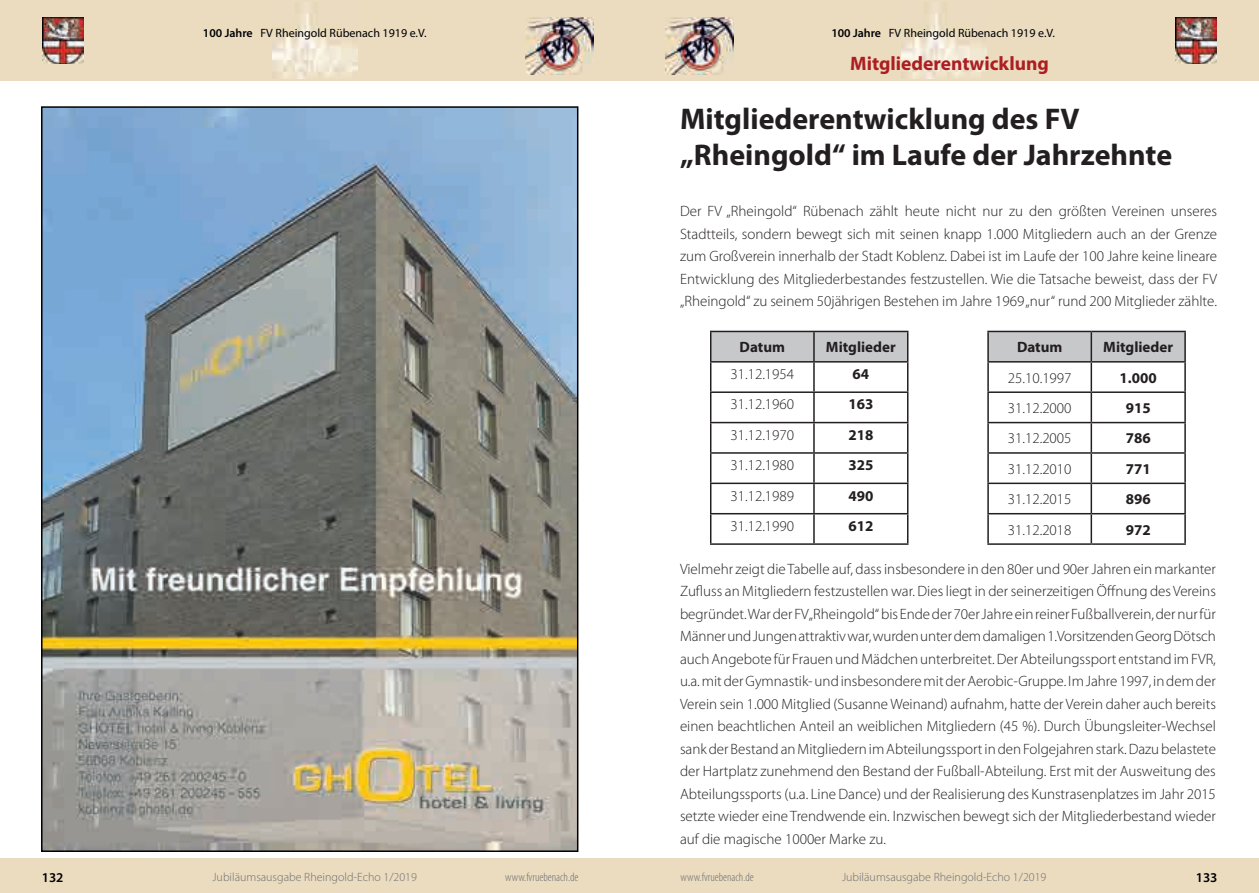
<style>
.page{position:relative;width:1259px;height:893px;background:#fff}
.page>*{position:absolute;margin:0;border:0;box-sizing:border-box;transform-origin:0 0}
.t1{font:700 30px/36px "Myriad Pro";color:#231f20}
.t2{font:700 19.5px "Myriad Pro";color:#ac1e22}
.t3{font:300 15px/22.5px "Myriad Pro";color:#231f20;text-align:justify}
.t4{font:700 15px "Myriad Pro";color:#231f20}
.t5{font:600 13.5px "Myriad Pro";color:#000002}
.t6{font:300 12px "Myriad Pro";color:#6c6d70}
.t7{font:12px "Myriad Pro";color:#000002}
.t8{font:300 condensed 12px "Myriad Pro";color:#6c6d70}
.s1{font-weight:600}
</style>
<div class="page">
<div style="left:629px;top:859px;width:630px;height:34px;background:#ebdcc0"></div>
<div style="left:0;top:859px;width:629px;height:34px;background:#ebdcc0"></div>
<div style="left:629px;top:0;width:630px;height:81px;background:#ebdcc0"></div>
<div style="left:0;top:0;width:629px;height:81px;background:#ebdcc0"></div>
<img style="left:525px;top:17px;width:68px;height:57px">
<img style="left:666px;top:17px;width:68px;height:57px">
<img style="left:43px;top:17px;width:40px;height:47px">
<img style="left:1175px;top:17px;width:41px;height:47px">
<img style="left:272px;top:3px;width:85px;height:75px">
<img style="left:902px;top:3px;width:84px;height:75px">
<svg style="left:710px;top:331px;width:198px;height:212px"></svg>
<hr style="left:710px;top:543px;width:104px;height:2px;background:#231f20">
<hr style="left:814px;top:543px;width:94px;height:2px;background:#231f20">
<hr style="left:987px;top:331px;width:104px;height:1px;background:#231f20">
<hr style="left:987px;top:332px;width:2px;height:29px;background:#231f20">
<hr style="left:987px;top:361px;width:104px;height:2px;background:#231f20">
<hr style="left:987px;top:363px;width:2px;height:28px;background:#231f20">
<hr style="left:987px;top:391px;width:104px;height:2px;background:#231f20">
<hr style="left:987px;top:393px;width:2px;height:29px;background:#231f20">
<hr style="left:987px;top:422px;width:104px;height:1px;background:#231f20">
<hr style="left:987px;top:423px;width:2px;height:29px;background:#231f20">
<hr style="left:987px;top:452px;width:104px;height:2px;background:#231f20">
<hr style="left:987px;top:454px;width:2px;height:29px;background:#231f20">
<hr style="left:987px;top:483px;width:104px;height:1px;background:#231f20">
<hr style="left:987px;top:484px;width:2px;height:29px;background:#231f20">
<hr style="left:987px;top:513px;width:104px;height:1px;background:#231f20">
<hr style="left:987px;top:514px;width:2px;height:29px;background:#231f20">
<svg style="left:988px;top:331px;width:197px;height:212px"></svg>
<hr style="left:987px;top:543px;width:104px;height:2px;background:#231f20">
<hr style="left:1091px;top:543px;width:94px;height:2px;background:#231f20">
<img style="left:44px;top:109px;width:531px;height:740px">
<p class="t7" style="left:203px;top:26px;width:225px"><span class="s1">100 Jahre</span> FV Rheingold Rübenach 1919 e.V.</p>
<p class="t7" style="left:831px;top:26px;width:225px"><span class="s1">100 Jahre</span> FV Rheingold Rübenach 1919 e.V.</p>
<h2 class="t2" style="left:850px;top:52px;width:200px">Mitgliederentwicklung</h2>
<h1 class="t1" style="left:680px;top:101px;width:494px">Mitgliederentwicklung des FV „Rheingold“ im Laufe der Jahrzehnte</h1>
<p class="t3" style="left:680px;top:200px;width:538px">Der FV „Rheingold“ Rübenach zählt heute nicht nur zu den größten Vereinen unseres Stadtteils, sondern bewegt sich mit seinen knapp 1.000 Mitgliedern auch an der Grenze zum Großverein innerhalb der Stadt Koblenz. Dabei ist im Laufe der 100 Jahre keine lineare Entwicklung des Mitgliederbestandes festzustellen. Wie die Tatsache beweist, dass der FV „Rheingold“ zu seinem 50jährigen Bestehen im Jahre 1969 „nur“ rund 200 Mitglieder zählte.</p>
<p class="t4" style="left:739px;top:339px;width:47px">Datum</p>
<p class="t4" style="left:826px;top:339px;width:71px">Mitglieder</p>
<p class="t3" style="left:730px;top:363px;width:65px">31.12.1954</p>
<p class="t4" style="left:852px;top:366px;width:18px">64</p>
<p class="t3" style="left:730px;top:393px;width:65px">31.12.1960</p>
<p class="t4" style="left:848px;top:396px;width:26px">163</p>
<p class="t3" style="left:730px;top:424px;width:65px">31.12.1970</p>
<p class="t4" style="left:848px;top:426px;width:26px">218</p>
<p class="t3" style="left:730px;top:454px;width:65px">31.12.1980</p>
<p class="t4" style="left:848px;top:457px;width:26px">325</p>
<p class="t3" style="left:730px;top:485px;width:65px">31.12.1989</p>
<p class="t4" style="left:848px;top:487px;width:26px">490</p>
<p class="t3" style="left:730px;top:515px;width:65px">31.12.1990</p>
<p class="t4" style="left:848px;top:517px;width:26px">612</p>
<p class="t4" style="left:1017px;top:339px;width:47px">Datum</p>
<p class="t4" style="left:1103px;top:339px;width:71px">Mitglieder</p>
<p class="t3" style="left:1007px;top:367px;width:65px">25.10.1997</p>
<p class="t4" style="left:1119px;top:369px;width:39px">1.000</p>
<p class="t3" style="left:1007px;top:397px;width:65px">31.12.2000</p>
<p class="t4" style="left:1125px;top:400px;width:26px">915</p>
<p class="t3" style="left:1007px;top:427px;width:65px">31.12.2005</p>
<p class="t4" style="left:1125px;top:430px;width:26px">786</p>
<p class="t3" style="left:1007px;top:458px;width:65px">31.12.2010</p>
<p class="t4" style="left:1125px;top:460px;width:26px">771</p>
<p class="t3" style="left:1007px;top:488px;width:65px">31.12.2015</p>
<p class="t4" style="left:1125px;top:491px;width:26px">896</p>
<p class="t3" style="left:1007px;top:518px;width:65px">31.12.2018</p>
<p class="t4" style="left:1125px;top:521px;width:26px">972</p>
<p class="t3" style="left:680px;top:558px;width:537px">Vielmehr zeigt die Tabelle auf, dass insbesondere in den 80er und 90er Jahren ein markanter Zufluss an Mitgliedern festzustellen war. Dies liegt in der seinerzeitigen Öffnung des Vereins begründet. War der FV „Rheingold“ bis Ende der 70er Jahre ein reiner Fußballverein, der nur für Männer und Jungen attraktiv war, wurden unter dem damaligen 1.Vorsitzenden Georg Dötsch auch Angebote für Frauen und Mädchen unterbreitet. Der Abteilungssport entstand im FVR, u.a. mit der Gymnastik- und insbesondere mit der Aerobic-Gruppe. Im Jahre 1997, in dem der Verein sein 1.000 Mitglied (Susanne Weinand) aufnahm, hatte der Verein daher auch bereits einen beachtlichen Anteil an weiblichen Mitgliedern (45 %). Durch Übungsleiter-Wechsel sank der Bestand an Mitgliedern im Abteilungssport in den Folgejahren stark. Dazu belastete der Hartplatz zunehmend den Bestand der Fußball-Abteilung. Erst mit der Ausweitung des Abteilungssports (u.a. Line Dance) und der Realisierung des Kunstrasenplatzes im Jahr 2015 setzte wieder eine Trendwende ein. Inzwischen bewegt sich der Mitgliederbestand wieder auf die magische 1000er Marke zu.</p>
<p class="t5" style="left:42px;top:870px;width:23px">132</p>
<p class="t6" style="left:212px;top:870px;width:206px">Jubiläumsausgabe Rheingold-Echo 1/2019</p>
<p class="t6" style="left:842px;top:870px;width:206px">Jubiläumsausgabe Rheingold-Echo 1/2019</p>
<p class="t5" style="left:1195px;top:870px;width:23px">133</p>
<p class="t8" style="left:505px;top:870px;width:75px">www.fvruebenach.de</p>
<p class="t8" style="left:680px;top:870px;width:75px">www.fvruebenach.de</p>
</div>
